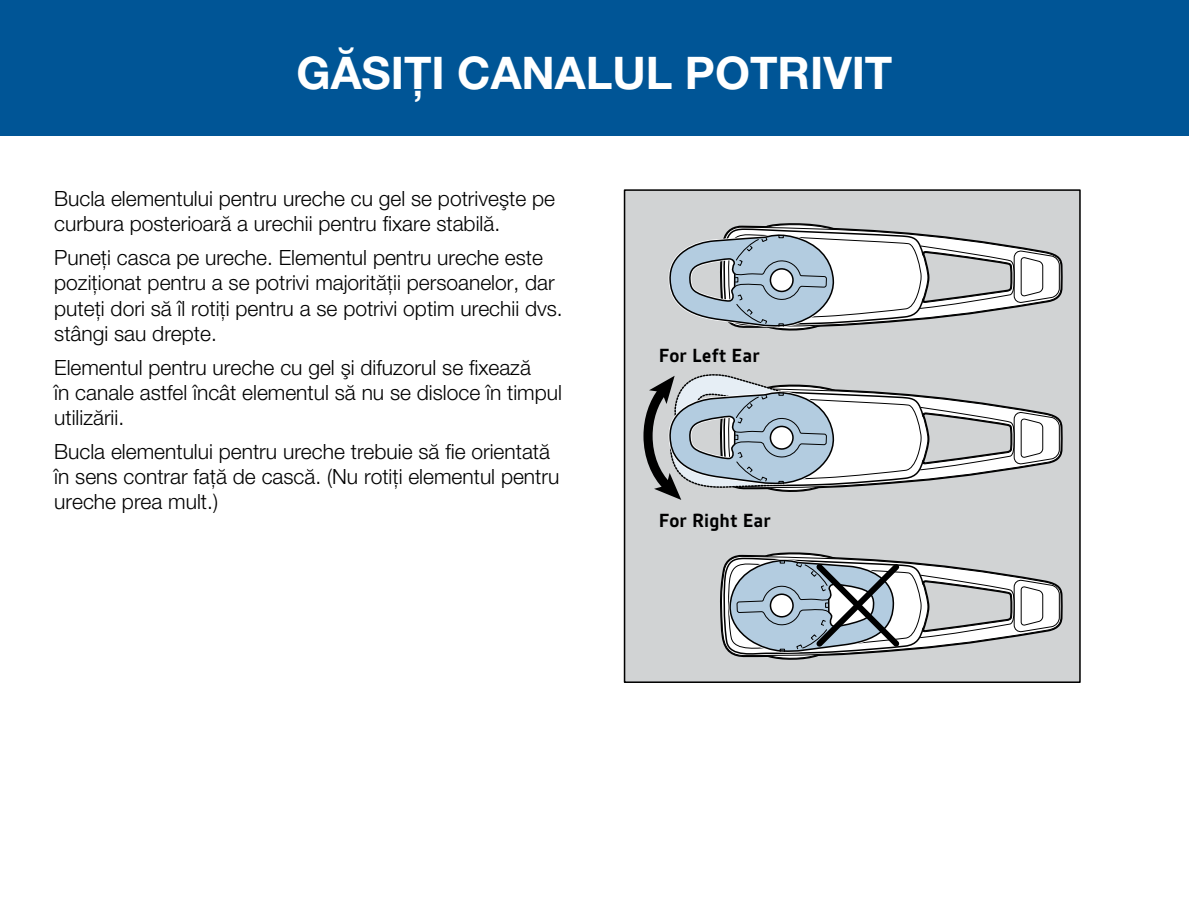
<style>
.page{position:relative;width:1189px;height:919px;background:#fff}
.page>*{position:absolute;margin:0;border:0;box-sizing:border-box;transform-origin:0 0}
.t1{font:700 45px "Helvetica Neue CELT";color:#fff}
.t2{font:300 21px/25.2px "Helvetica Neue CELT";color:#000}
.t3{font:700 20.55px "Gesta";letter-spacing:.01em;color:#000}
</style>
<div class="page">
<div style="left:0;top:0;width:1188px;height:136px;background:#005596"></div>
<div style="left:624px;top:190px;width:455px;height:492px;background:#d1d3d4"></div>
<svg style="left:643px;top:374px;width:420px;height:126px"></svg>
<div style="left:623px;top:189px;width:457px;height:494px;border:2px solid #000"></div>
<svg style="left:720px;top:552px;width:343px;height:107px"></svg>
<svg style="left:668px;top:223px;width:395px;height:107px"></svg>
<h1 class="t1" style="left:296px;top:45px;width:597px">GĂSIŢI CANALUL POTRIVIT</h1>
<p class="t2" style="left:54px;top:186px;width:502px">Bucla elementului pentru ureche cu gel se potriveşte pe curbura posterioară a urechii pentru fixare stabilă.</p>
<p class="t2" style="left:54px;top:245px;width:510px">Puneţi casca pe ureche. Elementul pentru ureche este poziţionat pentru a se potrivi majorităţii persoanelor, dar puteţi dori să îl rotiţi pentru a se potrivi optim urechii dvs. stângi sau drepte.</p>
<p class="t2" style="left:54px;top:354px;width:509px">Elementul pentru ureche cu gel şi difuzorul se fixează<br>în canale astfel încât elementul să nu se disloce în timpul utilizării.</p>
<p class="t2" style="left:54px;top:438px;width:506px">Bucla elementului pentru ureche trebuie să fie orientată în sens contrar faţă de cască. (Nu rotiţi elementul pentru ureche prea mult.)</p>
<p class="t3" style="left:659px;top:344px;width:102px">For Left Ear</p>
<p class="t3" style="left:659px;top:509px;width:113px">For Right Ear</p>
</div>
